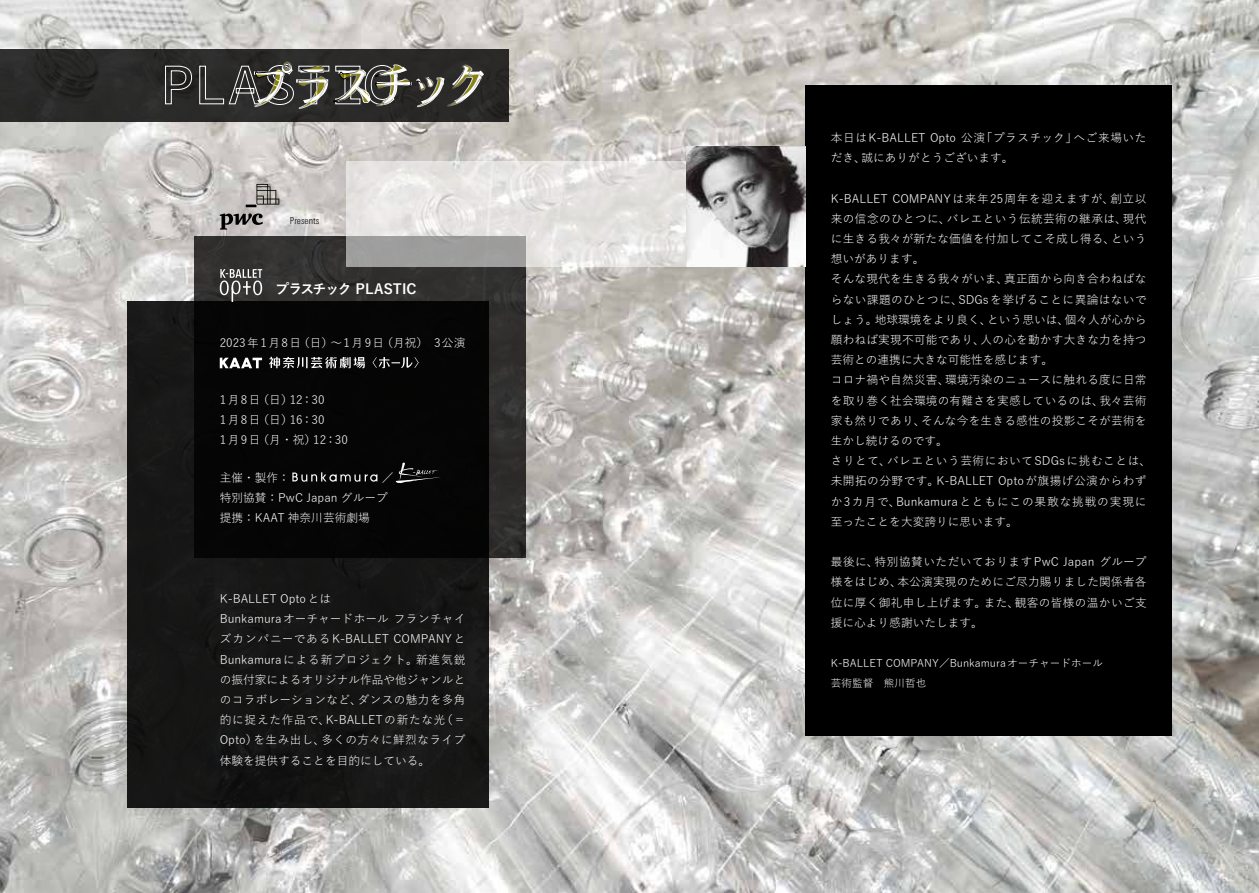
<style>
.page{position:relative;width:1259px;height:893px;background:#fff}
.page>*{position:absolute;margin:0;border:0;box-sizing:border-box;transform-origin:0 0}
.t1{font:700 13.8px "Yu Go Pr 6 N";letter-spacing:-.01em;color:#fff}
.t2{font:11.7px/20.2px "Yu Go Pr 6 N";letter-spacing:.015em;color:#fff}
.t3{font:11.7px/20.2px "Yu Go Pr 6 N";letter-spacing:.125em;color:#fff}
.t4{font:10.65px/20.2px "Yu Go Pr 6 N";color:#fff}
.t5{font:300 condensed 9.6px "Univers Next Pro";color:#000}
</style>
<div class="page">
<img style="left:0;top:0;width:1259px;height:893px">
<div style="left:805px;top:85px;width:367px;height:651px;background:#000"></div>
<div style="left:128px;top:302px;width:361px;height:506px;background:#161616"></div>
<svg style="left:194px;top:236px;width:332px;height:322px;fill:#050505"></svg>
<svg style="left:346px;top:162px;width:340px;height:105px;background:#dbd9d7"></svg>
<svg style="left:220px;top:269px;width:42px;height:33px"></svg>
<svg style="left:292px;top:472px;width:85px;height:10px"></svg>
<svg style="left:220px;top:358px;width:42px;height:10px"></svg>
<svg style="left:269px;top:357px;width:96px;height:11px"></svg>
<svg style="left:372px;top:357px;width:47px;height:11px"></svg>
<svg style="left:396px;top:463px;width:44px;height:20px"></svg>
<svg style="left:220px;top:184px;width:59px;height:46px;background:#a8a4a1"></svg>
<div style="left:0;top:49px;width:508px;height:72px;background:#2a2a29"></div>
<svg style="left:165px;top:61px;width:319px;height:48px"></svg>
<img style="left:686px;top:147px;width:119px;height:120px">
<p class="t5" style="left:290px;top:216px;width:31px">Presents</p>
<p class="t1" style="left:275px;top:281px;width:142px">プラスチック PLASTIC</p>
<p class="t3" style="left:220px;top:331px;width:247px">2023年1月8日（日）～1月9日（月祝）　3公演</p>
<p class="t3" style="left:220px;top:388px;width:130px">1月8日（日）12：30<br>1月8日（日）16：30<br>1月9日（月・祝）12：30</p>
<p class="t2" style="left:220px;top:466px;width:175px">主催・製作：　　　　　　　 ／特別協賛：PwC Japan グループ提携：KAAT 神奈川芸術劇場</p>
<p class="t2" style="left:220px;top:587px;width:247px">K-BALLET Optoとは<br>Bunkamuraオーチャードホール フランチャイズカンパニーであるK-BALLET COMPANYと<br>Bunkamuraによる新プロジェクト。新進気鋭の振付家によるオリジナル作品や他ジャンルとのコラボレーションなど、ダンスの魅力を多角的に捉えた作品で、K-BALLETの新たな光（＝<br>Opto）を生み出し、多くの方々に鮮烈なライブ体験を提供することを目的にしている。</p>
<p class="t2" style="left:831px;top:126px;width:317px">本日はK-BALLET Opto 公演「プラスチック」へご来場いただき、誠にありがとうございます。</p>
<p class="t2" style="left:831px;top:187px;width:322px">K-BALLET COMPANYは来年25周年を迎えますが、創立以来の信念のひとつに、バレエという伝統芸術の継承は、現代に生きる我々が新たな価値を付加してこそ成し得る、という想いがあります。<br>そんな現代を生きる我々がいま、真正面から向き合わねばならない課題のひとつに、SDGsを挙げることに異論はないでしょう。地球環境をより良く、という思いは、個々人が心から願わねば実現不可能であり、人の心を動かす大きな力を持つ芸術との連携に大きな可能性を感じます。<br>コロナ禍や自然災害、環境汚染のニュースに触れる度に日常を取り巻く社会環境の有難さを実感しているのは、我々芸術家も然りであり、そんな今を生きる感性の投影こそが芸術を生かし続けるのです。<br>さりとて、バレエという芸術においてSDGsに挑むことは、未開拓の分野です。K-BALLET Optoが旗揚げ公演からわずか3カ月で、Bunkamuraとともにこの果敢な挑戦の実現に至ったことを大変誇りに思います。</p>
<p class="t2" style="left:831px;top:550px;width:317px;text-align:justify">最後に、特別協賛いただいておりますPwC Japan グループ様をはじめ、本公演実現のためにご尽力賜りました関係者各位に厚く御礼申し上げます。また、観客の皆様の温かいご支援に心より感謝いたします。</p>
<p class="t4" style="left:831px;top:651px;width:274px">K-BALLET COMPANY／Bunkamuraオーチャードホール芸術監督　熊川哲也</p>
</div>
